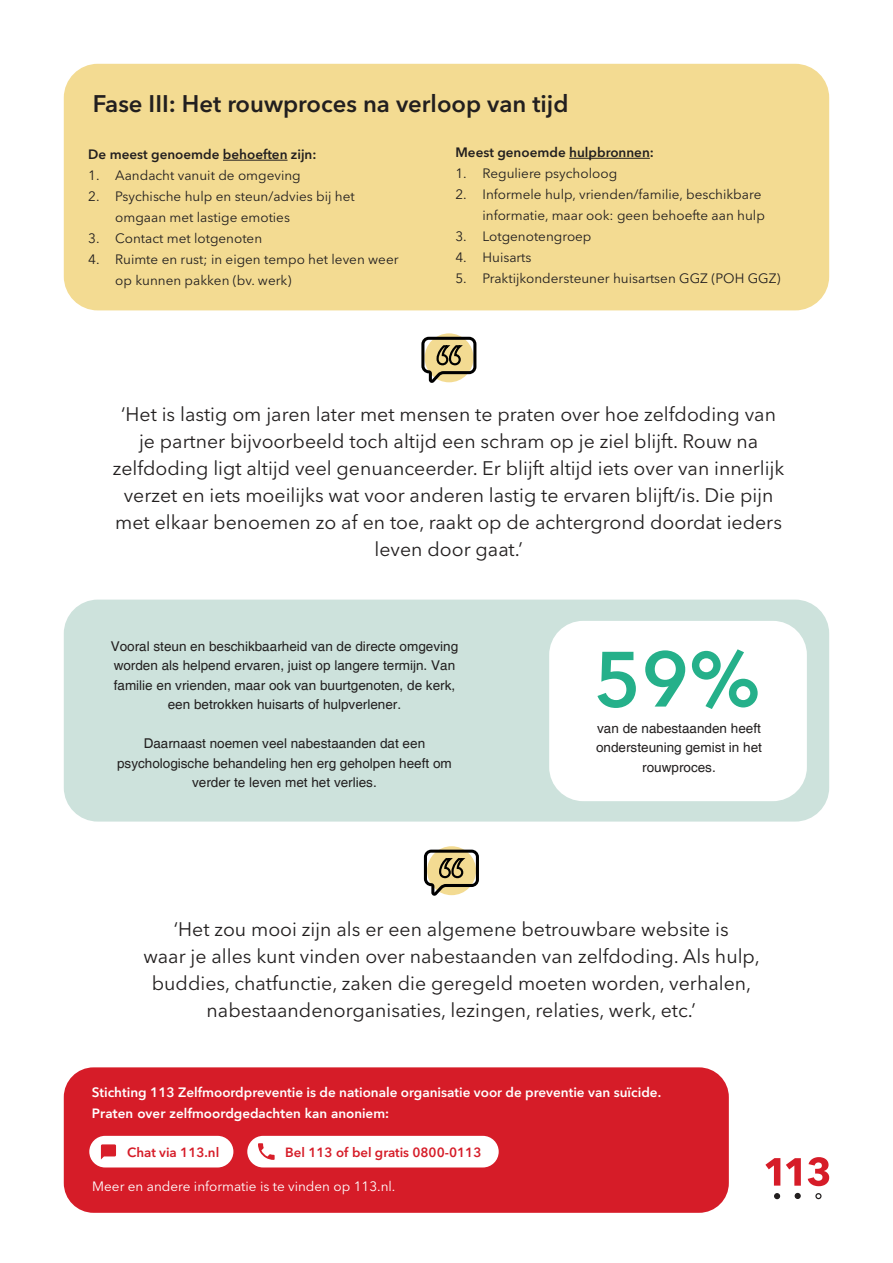
<style>
.page{position:relative;width:893px;height:1263px;background:#fff}
.page>*{position:absolute;margin:0;border:0;box-sizing:border-box;transform-origin:0 0}
.t1{font:600 77.4px "Avenir Next LT Pro";color:#25b08a}
.t2{font:600 23.85px "Avenir Next LT Pro";color:#221f1f}
.t3{font:19.5px/27px "Avenir Next LT Pro";color:#221f1f;text-align:center}
.t4{font:13.5px/19.5px "Helvetica";color:#221f1f;text-align:center}
.t5{font:13.5px/21px "Avenir Next LT Pro";color:#221f1f}
.t6{font:600 13.5px "Avenir Next LT Pro";color:#fff}
.t7{font:600 13.5px "Avenir Next LT Pro";color:#221f1f}
.t8{font:13.5px "Avenir Next LT Pro";color:#fff}
.t9{font:800 13.5px "Avenir";color:#fff}
.t10{font:600 13.2px "Avenir Next LT Pro";color:#d61c28}
</style>
<div class="page">
<div style="left:64px;top:600px;width:765px;height:221px;background:#cde2dc;border-radius:34px"></div>
<div style="left:64px;top:1067px;width:665px;height:146px;background:#d61c28;border-radius:30px"></div>
<div style="left:549px;top:621px;width:258px;height:180px;background:#fff;border-radius:34px"></div>
<div style="left:64px;top:64px;width:765px;height:246px;background:#f3db92;border-radius:34px"></div>
<hr style="left:223px;top:160px;width:65px;height:1px;background:#221f1f">
<hr style="left:569px;top:158px;width:81px;height:1px;background:#221f1f">
<svg style="left:425px;top:333px;width:49px;height:49px"></svg>
<svg style="left:421px;top:337px;width:55px;height:46px;background:#aea179"></svg>
<svg style="left:427px;top:846px;width:49px;height:49px"></svg>
<svg style="left:424px;top:850px;width:55px;height:46px;background:#aea078"></svg>
<div style="left:89px;top:1136px;width:144px;height:31px;background:#fff;border-radius:16px"></div>
<svg style="left:101px;top:1144px;width:15px;height:15px"></svg>
<div style="left:247px;top:1136px;width:252px;height:31px;background:#fff;border-radius:16px"></div>
<svg style="left:258px;top:1143px;width:17px;height:17px"></svg>
<svg style="left:765px;top:1158px;width:15px;height:27px"></svg>
<svg style="left:808px;top:1157px;width:21px;height:29px"></svg>
<svg style="left:795px;top:1193px;width:6px;height:6px"></svg>
<svg style="left:815px;top:1193px;width:6px;height:6px"></svg>
<svg style="left:774px;top:1193px;width:6px;height:6px"></svg>
<svg style="left:786px;top:1158px;width:15px;height:28px"></svg>
<p class="t2" style="left:93px;top:93px;width:477px">Fase III: Het rouwproces na verloop van tijd</p>
<p class="t7" style="left:88px;top:148px;width:230px">De meest genoemde behoeften zijn:</p>
<p class="t5" style="left:88px;top:166px;width:214px">1. Aandacht vanuit de omgeving</p>
<p class="t5" style="left:115px;top:187px;width:241px;text-indent:-27px">2. Psychische hulp en steun/advies bij het omgaan met lastige emoties</p>
<p class="t5" style="left:88px;top:229px;width:175px">3. Contact met lotgenoten</p>
<p class="t5" style="left:115px;top:250px;width:285px;text-indent:-27px">4. Ruimte en rust; in eigen tempo het leven weer op kunnen pakken (bv. werk)</p>
<p class="t7" style="left:455px;top:147px;width:200px">Meest genoemde hulpbronnen:</p>
<p class="t5" style="left:455px;top:164px;width:163px">1. Reguliere psycholoog</p>
<p class="t5" style="left:455px;top:185px;width:311px;text-align:right">2. Informele hulp, vrienden/familie, beschikbare informatie, maar ook: geen behoefte aan hulp</p>
<p class="t5" style="left:455px;top:227px;width:138px">3. Lotgenotengroep</p>
<p class="t5" style="left:455px;top:248px;width:78px">4. Huisarts</p>
<p class="t5" style="left:455px;top:269px;width:327px">5. Praktijkondersteuner huisartsen GGZ (POH GGZ)</p>
<p class="t3" style="left:113px;top:403px;width:673px">‘Het is lastig om jaren later met mensen te praten over hoe zelfdoding van je partner bijvoorbeeld toch altijd een schram op je ziel blijft. Rouw na zelfdoding ligt altijd veel genuanceerder. Er blijft altijd iets over van innerlijk verzet en iets moeilijks wat voor anderen lastig te ervaren blijft/is. Die pijn met elkaar benoemen zo af en toe, raakt op de achtergrond doordat ieders leven door gaat.’</p>
<p class="t4" style="left:111px;top:638px;width:349px">Vooral steun en beschikbaarheid van de directe omgeving worden als helpend ervaren, juist op langere termijn. Van familie en vrienden, maar ook van buurtgenoten, de kerk, een betrokken huisarts of hulpverlener.</p>
<p class="t4" style="left:117px;top:735px;width:336px">Daarnaast noemen veel nabestaanden dat een psychologische behandeling hen erg geholpen heeft om verder te leven met het verlies.</p>
<h1 class="t1" style="left:594px;top:647px;width:168px">59%</h1>
<p class="t4" style="left:596px;top:719px;width:167px">van de nabestaanden heeft ondersteuning gemist in het rouwproces.</p>
<p class="t3" style="left:143px;top:917px;width:618px">‘Het zou mooi zijn als er een algemene betrouwbare website is<br>waar je alles kunt vinden over nabestaanden van zelfdoding. Als hulp, buddies, chatfunctie, zaken die geregeld moeten worden, verhalen, nabestaandenorganisaties, lezingen, relaties, werk, etc.’</p>
<p class="t6" style="left:92px;top:1087px;width:571px">Stichting 113 Zelfmoordpreventie is de nationale organisatie voor de preventie van suïcide.</p>
<p class="t9" style="left:92px;top:1108px;width:299px">Praten over zelfmoordgedachten kan anoniem:</p>
<p class="t10" style="left:127px;top:1147px;width:93px">Chat via 113.nl</p>
<p class="t10" style="left:285px;top:1146px;width:198px">Bel 113 of bel gratis 0800-0113</p>
<p class="t8" style="left:92px;top:1180px;width:305px">Meer en andere informatie is te vinden op 113.nl.</p>
</div>
